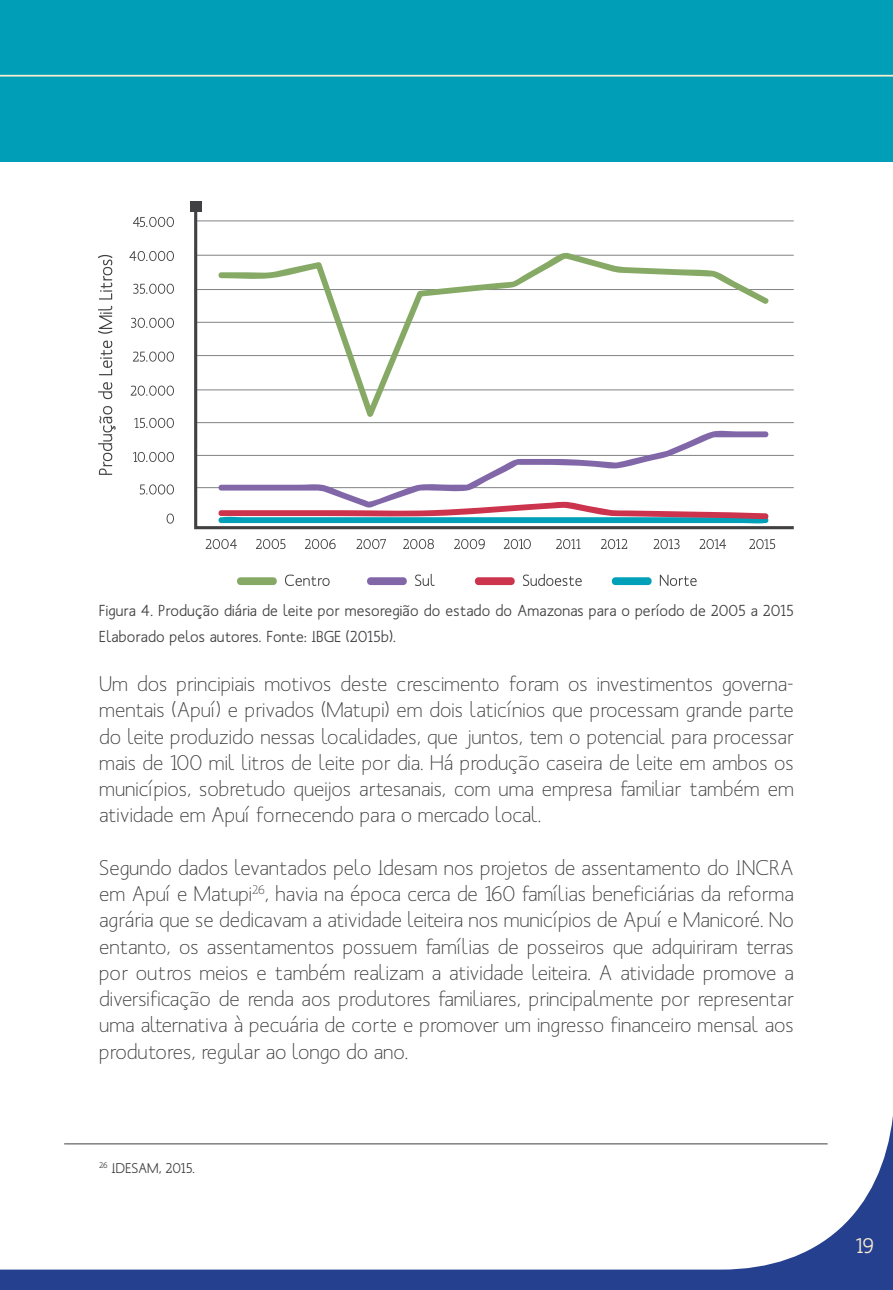
<style>
.page{position:relative;width:893px;height:1290px;background:#fff}
.page>*{position:absolute;margin:0;border:0;box-sizing:border-box;transform-origin:0 0}
.t1{font:21px/26.2px "Mank Sans";color:#414042;text-align:justify}
.t2{font:500 21px "Mank Sans";color:#f9edd1}
.t3{font:500 15.75px/26.2px "Mank Sans";letter-spacing:.01em;color:#414042}
.t4{font:500 14px "Mank Sans";color:#414042}
</style>
<div class="page">
<svg style="left:0;top:1116px;width:893px;height:174px"></svg>
<hr style="left:892px;top:1121px;width:1px;height:169px;background:#25408f">
<div style="left:0;top:0;width:893px;height:162px;background:#009fb7"></div>
<hr style="left:0;top:75px;width:893px;height:2px;background:#f9edd1">
<hr style="left:64px;top:1143px;width:764px;height:1px;background:#414042">
<svg style="left:98px;top:406px;width:18px;height:69px"></svg>
<svg style="left:98px;top:382px;width:14px;height:17px"></svg>
<svg style="left:99px;top:341px;width:13px;height:34px"></svg>
<svg style="left:98px;top:306px;width:14px;height:28px"></svg>
<svg style="left:98px;top:255px;width:14px;height:45px"></svg>
<svg style="left:133px;top:217px;width:41px;height:10px"></svg>
<svg style="left:129px;top:251px;width:45px;height:10px"></svg>
<svg style="left:133px;top:284px;width:41px;height:10px"></svg>
<svg style="left:131px;top:318px;width:43px;height:10px"></svg>
<svg style="left:133px;top:352px;width:41px;height:10px"></svg>
<svg style="left:131px;top:386px;width:43px;height:10px"></svg>
<svg style="left:134px;top:418px;width:40px;height:10px"></svg>
<svg style="left:133px;top:452px;width:41px;height:10px"></svg>
<svg style="left:140px;top:484px;width:34px;height:10px"></svg>
<svg style="left:206px;top:539px;width:31px;height:10px"></svg>
<svg style="left:256px;top:539px;width:29px;height:10px"></svg>
<svg style="left:305px;top:539px;width:31px;height:10px"></svg>
<svg style="left:356px;top:539px;width:30px;height:10px"></svg>
<svg style="left:403px;top:539px;width:31px;height:10px"></svg>
<svg style="left:454px;top:539px;width:31px;height:10px"></svg>
<svg style="left:504px;top:539px;width:27px;height:10px"></svg>
<svg style="left:556px;top:539px;width:24px;height:10px"></svg>
<svg style="left:601px;top:539px;width:26px;height:10px"></svg>
<svg style="left:654px;top:539px;width:26px;height:10px"></svg>
<svg style="left:699px;top:539px;width:27px;height:10px"></svg>
<svg style="left:749px;top:539px;width:26px;height:10px"></svg>
<svg style="left:167px;top:513px;width:7px;height:11px"></svg>
<div style="left:190px;top:201px;width:12px;height:11px;background:#414042"></div>
<svg style="left:194px;top:212px;width:600px;height:318px"></svg>
<svg style="left:218px;top:430px;width:551px;height:94px"></svg>
<svg style="left:218px;top:251px;width:552px;height:167px"></svg>
<svg style="left:237px;top:577px;width:40px;height:8px"></svg>
<svg style="left:285px;top:574px;width:45px;height:12px"></svg>
<svg style="left:367px;top:577px;width:40px;height:8px"></svg>
<svg style="left:415px;top:574px;width:20px;height:12px"></svg>
<svg style="left:474px;top:577px;width:41px;height:8px"></svg>
<svg style="left:523px;top:574px;width:59px;height:12px"></svg>
<svg style="left:611px;top:577px;width:41px;height:8px"></svg>
<svg style="left:660px;top:575px;width:37px;height:11px"></svg>
<p class="t3" style="left:99px;top:597px;width:696px">Figura 4. Produção diária de leite por mesoregião do estado do Amazonas para o período de 2005 a 2015<br>Elaborado pelos autores. Fonte: IBGE (2015b).</p>
<p class="t1" style="left:99px;top:670px;width:696px">Um dos principiais motivos deste crescimento foram os investimentos governa&shy;mentais (Apuí) e privados (Matupi) em dois laticínios que processam grande parte do leite produzido nessas localidades, que juntos, tem o potencial para processar mais de 100 mil litros de leite por dia. Há produção caseira de leite em ambos os municípios, sobretudo queijos artesanais, com uma empresa familiar também em atividade em Apuí fornecendo para o mercado local.</p>
<p class="t1" style="left:99px;top:854px;width:696px">Segundo dados levantados pelo Idesam nos projetos de assentamento do INCRA em Apuí e Matupi<sup>26</sup>, havia na época cerca de 160 famílias beneficiárias da reforma agrária que se dedicavam a atividade leiteira nos municípios de Apuí e Manicoré. No entanto, os assentamentos possuem famílias de posseiros que adquiriram terras por outros meios e também realizam a atividade leiteira. A atividade promove a diversificação de renda aos produtores familiares, principalmente por representar uma alternativa à pecuária de corte e promover um ingresso financeiro mensal aos produtores, regular ao longo do ano.</p>
<p class="t4" style="left:99px;top:1159px;width:98px"><sup>26</sup> IDESAM, 2015.</p>
<p class="t2" style="left:855px;top:1233px;width:20px">19</p>
</div>
